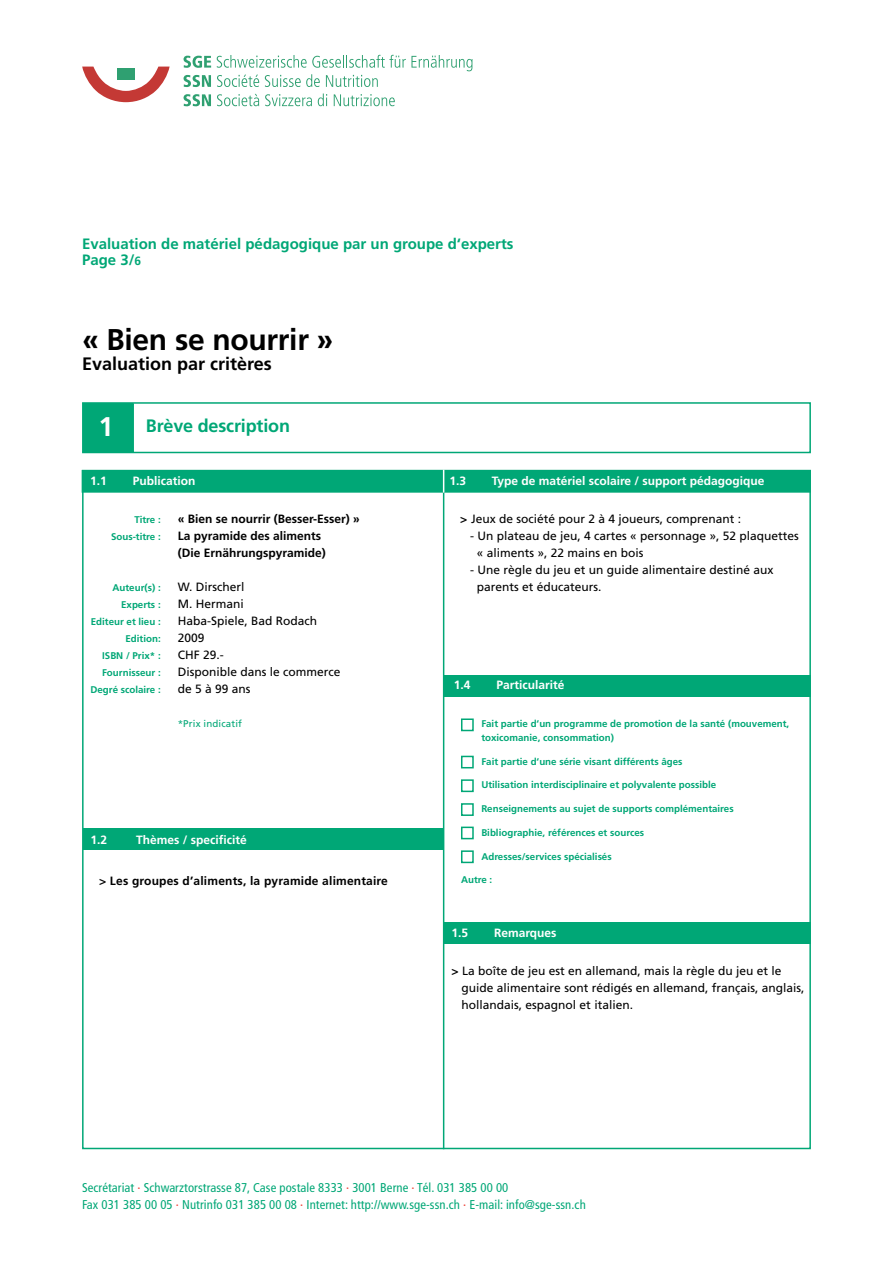
<style>
.page{position:relative;width:893px;height:1263px;background:#fff}
.page>*{position:absolute;margin:0;border:0;box-sizing:border-box;transform-origin:0 0}
.Titel{font:700 30px "Frutiger";letter-spacing:-.01em;color:#000}
.Raster_-_Titel{font:700 27px "Frutiger";color:#fff}
.Titel_-_Unterzeile{font:700 18px "Frutiger";color:#000}
.Raster_-_Titel-2{font:700 18px "Frutiger";letter-spacing:-.01em;color:#00a776}
.Zwischentitel_grün{font:700 15px "Frutiger";color:#00a776}
.Zw__titt-grün-Unterzeile_bold{font:700 15px "Frutiger";color:#00a776}
.t1{font:condensed 12.75px/16.8px "Frutiger";letter-spacing:.005em;color:#00a776}
.Bildlegende__Absatz_nach__Prix_indicatif{font:12px "Frutiger";color:#000}
.Raster_-_Untertitel{font:12px/17px "Frutiger";color:#000}
.Bildlegende__Absatz_nach__Prix_indicatif-2{font:700 12px "Frutiger";color:#000}
.Raster_-_Untertitel-2{font:700 12px "Frutiger";color:#fff}
.Bildlegende__Absatz_nach__Prix_indicatif-3{font:700 12px "Frutiger";color:#fff}
._1_4_Particularité{font:700 9.75px/13.5px "Frutiger";color:#00a776}
.Bildlegende__Absatz_nach__Prix_indicatif-4{font:700 9.75px "Frutiger";color:#00a776}
.Bildlegende__Absatz_nach__Prix_indicatif-5{font:9.75px "Frutiger";letter-spacing:.015em;color:#00a776}
.s1{font-size:12px}
.s2{font-weight:700}
.s3{color:#ef4035}
</style>
<div class="page">
<svg style="left:184px;top:94px;width:27px;height:12px"></svg>
<svg style="left:217px;top:94px;width:42px;height:12px"></svg>
<svg style="left:265px;top:94px;width:47px;height:12px"></svg>
<svg style="left:318px;top:94px;width:9px;height:12px"></svg>
<svg style="left:334px;top:94px;width:61px;height:12px"></svg>
<svg style="left:184px;top:75px;width:27px;height:12px"></svg>
<svg style="left:184px;top:56px;width:27px;height:12px"></svg>
<svg style="left:217px;top:55px;width:255px;height:32px"></svg>
<svg style="left:82px;top:67px;width:88px;height:35px"></svg>
<div style="left:82px;top:471px;width:728px;height:21px;background:#00a776"></div>
<div style="left:82px;top:470px;width:729px;height:23px;border:2px solid #00a776"></div>
<div style="left:84px;top:404px;width:49px;height:48px;background:#00a776"></div>
<div style="left:83px;top:403px;width:51px;height:50px;border:2px solid #00a776"></div>
<div style="left:82px;top:402px;width:729px;height:51px;border:2px solid #00a776"></div>
<div style="left:443px;top:675px;width:368px;height:21px;background:#00a776"></div>
<div style="left:83px;top:828px;width:361px;height:22px;background:#00a776"></div>
<div style="left:461px;top:718px;width:13px;height:13px;border:2px solid #00a776"></div>
<div style="left:461px;top:756px;width:13px;height:12px;border:2px solid #00a776"></div>
<div style="left:461px;top:779px;width:13px;height:13px;border:2px solid #00a776"></div>
<div style="left:461px;top:803px;width:13px;height:13px;border:2px solid #00a776"></div>
<div style="left:461px;top:826px;width:13px;height:13px;border:2px solid #00a776"></div>
<div style="left:461px;top:850px;width:13px;height:13px;border:2px solid #00a776"></div>
<hr style="left:443px;top:488px;width:1px;height:661px;background:#00a776">
<svg style="left:443px;top:470px;width:1px;height:23px"></svg>
<div style="left:444px;top:922px;width:367px;height:21px;background:#00a776"></div>
<p class="Zwischentitel_grün" style="left:82px;top:234px;width:433px">Evaluation de matériel pédagogique par un groupe d‘experts</p>
<p class="Zw__titt-grün-Unterzeile_bold" style="left:82px;top:251px;width:61px">Page 3/<span class="s1">6</span></p>
<p class="Titel" style="left:82px;top:322px;width:253px">« Bien se nourrir »</p>
<p class="Titel_-_Unterzeile" style="left:82px;top:353px;width:191px">Evaluation par critères</p>
<p class="Raster_-_Titel" style="left:99px;top:411px;width:17px">1</p>
<p class="Raster_-_Titel-2" style="left:146px;top:415px;width:146px">Brève description</p>
<p class="Raster_-_Untertitel-2" style="left:90px;top:473px;width:18px">1.1</p>
<p class="Raster_-_Untertitel-2" style="left:133px;top:473px;width:64px">Publication</p>
<p class="Raster_-_Untertitel-2" style="left:449px;top:473px;width:18px">1.3</p>
<p class="Raster_-_Untertitel-2" style="left:492px;top:473px;width:274px">Type de matériel scolaire / support pédagogique</p>
<p class="Bildlegende__Absatz_nach__Prix_indicatif-4" style="left:134px;top:514px;width:28px">Titre :</p>
<p class="Bildlegende__Absatz_nach__Prix_indicatif-2" style="left:178px;top:512px;width:184px">« Bien se nourrir (Besser-Esser) »</p>
<p class="Bildlegende__Absatz_nach__Prix_indicatif-4" style="left:111px;top:531px;width:51px">Sous-titre :</p>
<p class="Bildlegende__Absatz_nach__Prix_indicatif-2" style="left:178px;top:529px;width:145px">La pyramide des aliments</p>
<p class="Bildlegende__Absatz_nach__Prix_indicatif-2" style="left:178px;top:546px;width:150px">(Die Ernährungspyramide)</p>
<p class="Bildlegende__Absatz_nach__Prix_indicatif-4" style="left:113px;top:582px;width:50px">Auteur(s) :</p>
<p class="Bildlegende__Absatz_nach__Prix_indicatif" style="left:178px;top:580px;width:68px">W. Dirscherl</p>
<p class="Bildlegende__Absatz_nach__Prix_indicatif-4" style="left:121px;top:599px;width:41px">Experts :</p>
<p class="Bildlegende__Absatz_nach__Prix_indicatif" style="left:178px;top:597px;width:68px">M. Hermani</p>
<p class="Bildlegende__Absatz_nach__Prix_indicatif-4" style="left:91px;top:616px;width:71px">Editeur et lieu :</p>
<p class="Bildlegende__Absatz_nach__Prix_indicatif" style="left:178px;top:614px;width:141px">Haba-Spiele, Bad Rodach</p>
<p class="Bildlegende__Absatz_nach__Prix_indicatif-4" style="left:126px;top:633px;width:37px">Edition:</p>
<p class="Bildlegende__Absatz_nach__Prix_indicatif" style="left:178px;top:631px;width:28px">2009</p>
<p class="Bildlegende__Absatz_nach__Prix_indicatif-4" style="left:102px;top:650px;width:60px">ISBN / Prix* :</p>
<p class="Bildlegende__Absatz_nach__Prix_indicatif" style="left:178px;top:647px;width:48px">CHF 29.-</p>
<p class="Bildlegende__Absatz_nach__Prix_indicatif-4" style="left:102px;top:667px;width:60px">Fournisseur :</p>
<p class="Bildlegende__Absatz_nach__Prix_indicatif" style="left:178px;top:664px;width:164px">Disponible dans le commerce</p>
<p class="Bildlegende__Absatz_nach__Prix_indicatif-4" style="left:90px;top:683px;width:72px">Degré scolaire :</p>
<p class="Bildlegende__Absatz_nach__Prix_indicatif" style="left:178px;top:681px;width:74px">de 5 à 99 ans</p>
<p class="Bildlegende__Absatz_nach__Prix_indicatif-5" style="left:178px;top:717px;width:66px">*Prix indicatif</p>
<p class="Bildlegende__Absatz_nach__Prix_indicatif-3" style="left:91px;top:833px;width:18px">1.2</p>
<p class="Bildlegende__Absatz_nach__Prix_indicatif-3" style="left:136px;top:833px;width:112px">Thèmes / specificité</p>
<p class="Bildlegende__Absatz_nach__Prix_indicatif-2" style="left:99px;top:874px;width:290px">&gt; Les groupes d’aliments, la pyramide alimentaire</p>
<p class="Bildlegende__Absatz_nach__Prix_indicatif" style="left:460px;top:512px;width:282px"><span class="s2">&gt;</span> Jeux de société pour 2 à 4 joueurs, comprenant :</p>
<p class="Bildlegende__Absatz_nach__Prix_indicatif" style="left:470px;top:529px;width:330px">- Un plateau de jeu, 4 cartes « personnage », 52 plaquettes</p>
<p class="Bildlegende__Absatz_nach__Prix_indicatif" style="left:477px;top:546px;width:168px">« aliments », 22 mains en bois</p>
<p class="Bildlegende__Absatz_nach__Prix_indicatif" style="left:470px;top:563px;width:305px">- Une règle du jeu et un guide alimentaire destiné aux</p>
<p class="Bildlegende__Absatz_nach__Prix_indicatif" style="left:477px;top:580px;width:126px">parents et éducateurs.</p>
<p class="Raster_-_Untertitel-2" style="left:454px;top:677px;width:18px">1.4</p>
<p class="Raster_-_Untertitel-2" style="left:496px;top:677px;width:70px">Particularité</p>
<p class="_1_4_Particularité" style="left:481px;top:717px;width:309px">Fait partie d‘un programme de promotion de la santé (mouvement, toxicomanie, consommation)</p>
<p class="_1_4_Particularité" style="left:481px;top:754px;width:203px">Fait partie d‘une série visant différents âges</p>
<p class="_1_4_Particularité" style="left:481px;top:778px;width:236px">Utilisation interdisciplinaire et polyvalente possible</p>
<p class="_1_4_Particularité" style="left:481px;top:802px;width:254px">Renseignements au sujet de supports complémentaires</p>
<p class="_1_4_Particularité" style="left:481px;top:825px;width:164px">Bibliographie, références et sources</p>
<p class="_1_4_Particularité" style="left:481px;top:849px;width:132px">Adresses/services spécialisés</p>
<p class="_1_4_Particularité" style="left:461px;top:873px;width:33px">Autre :</p>
<p class="Raster_-_Untertitel-2" style="left:452px;top:926px;width:18px">1.5</p>
<p class="Raster_-_Untertitel-2" style="left:494px;top:926px;width:64px">Remarques</p>
<p class="Raster_-_Untertitel" style="left:462px;top:963px;width:344px;text-indent:-10px"><span class="s2">&gt;</span> La boîte de jeu est en allemand, mais la règle du jeu et le guide alimentaire sont rédigés en allemand, français, anglais, hollandais, espagnol et italien.</p>
<h3 class="t1" style="left:82px;top:1179px;width:505px">Secrétariat <span class="s3">·</span> Schwarztorstrasse 87, Case postale 8333 <span class="s3">·</span> 3001 Berne <span class="s3">·</span> Tél. 031 385 00 00<br>Fax 031 385 00 05 <span class="s3">·</span> Nutrinfo 031 385 00 08 <span class="s3">·</span> Internet: http://www.sge-ssn.ch <span class="s3">·</span> E-mail: info@sge-ssn.ch</h3>
</div>
